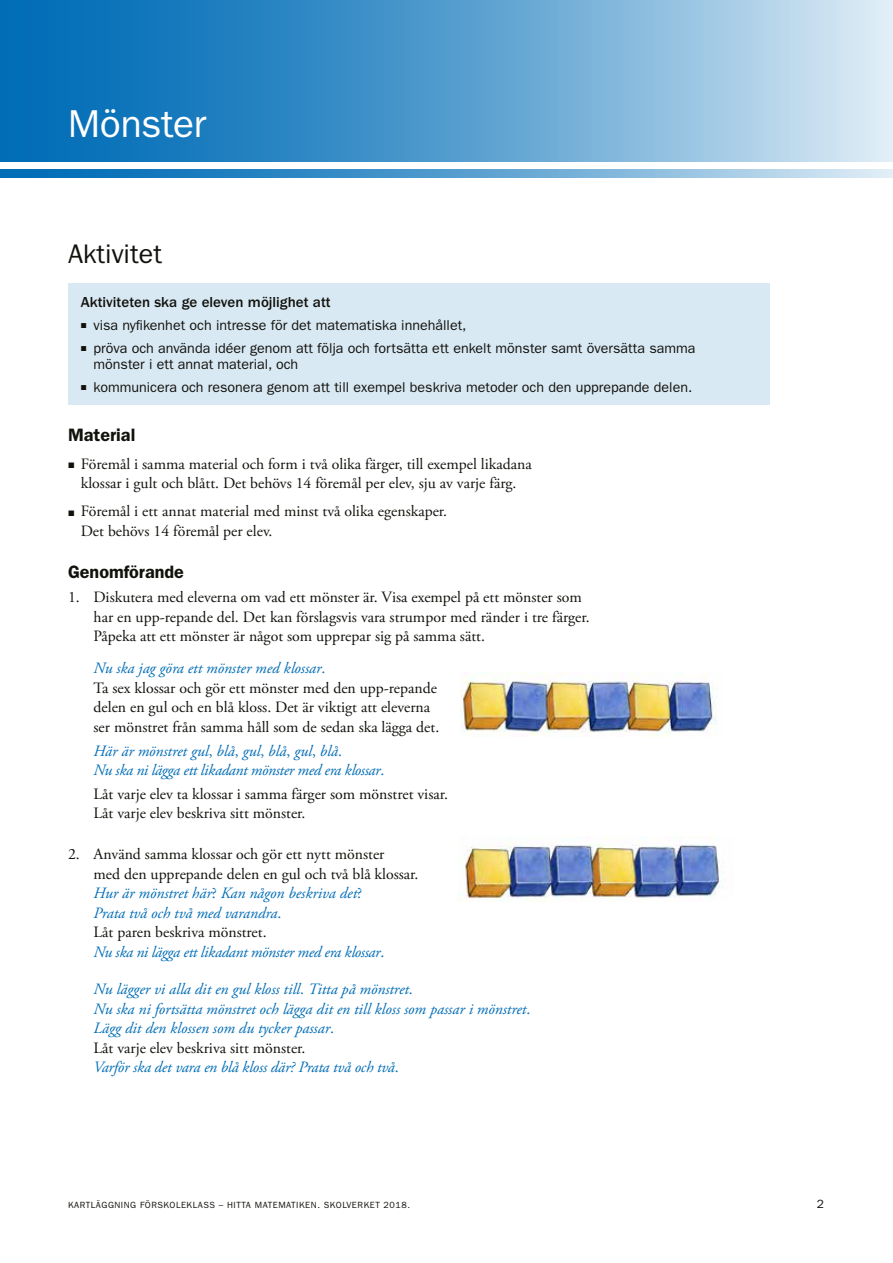
<style>
.page{position:relative;width:893px;height:1263px;background:#fff}
.page>*{position:absolute;margin:0;border:0;box-sizing:border-box;transform-origin:0 0}
.t1{font:39px "Franklin Gothic LT";letter-spacing:-.01em;color:#fff}
.t2{font:27px "Franklin Gothic LT";color:#12120d}
.t3{font:600 18px "Franklin Gothic LT";color:#12120d}
.t4{font:15.75px/19.5px "Adobe Garamond Pro";color:#12120d}
.t5{font:italic 15.75px/19.5px "Adobe Garamond Pro";color:#006db6}
.t6{font:italic 15.75px/19.5px "Adobe Garamond Pro";letter-spacing:-.02em;color:#006db6}
.t7{font:500 15px "Franklin Gothic LT";color:#12120d}
.t8{font:14.25px/22.8px "Franklin Gothic LT";color:#12120d}
.t9{font:12px "Franklin Gothic LT";color:#12120d}
.t10{font:9px "Franklin Gothic LT";letter-spacing:.06em;color:#12120d}
.s1{font-style:italic;color:#006db6}
.s2{color:#006db6}
.s3{font-style:normal}
.s4{font-style:normal;color:#12120d}
</style>
<div class="page">
<svg style="left:0;top:0;width:893px;height:162px;background:#5ca1d0"></svg>
<svg style="left:0;top:169px;width:893px;height:9px;background:#5ca1d0"></svg>
<div style="left:68px;top:283px;width:702px;height:122px;background:#d9e9f4"></div>
<img style="left:460px;top:673px;width:256px;height:64px">
<img style="left:465px;top:836px;width:258px;height:65px">
<h1 class="t1" style="left:68px;top:101px;width:140px">Mönster</h1>
<h2 class="t2" style="left:68px;top:238px;width:95px">Aktivitet</h2>
<p class="t7" style="left:81px;top:293px;width:251px">Aktiviteten ska ge eleven möjlighet att</p>
<p class="t8" style="left:94px;top:314px;width:603px">visa nyfikenhet och intresse för det matematiska innehållet,<br>pröva och använda idéer genom att följa och fortsätta ett enkelt mönster samt översätta samma</p>
<p class="t8" style="left:94px;top:353px;width:600px">mönster i ett annat material, och<br>kommunicera och resonera genom att till exempel beskriva metoder och den upprepande delen.</p>
<p class="t3" style="left:68px;top:424px;width:69px">Material</p>
<p class="t4" style="left:81px;top:455px;width:452px">Föremål i samma material och form i två olika färger, till exempel likadana klossar i gult och blått. Det behövs 14 föremål per elev, sju av varje färg.</p>
<p class="t4" style="left:81px;top:502px;width:368px">Föremål i ett annat material med minst två olika egenskaper.<br>Det behövs 14 föremål per elev.</p>
<p class="t3" style="left:68px;top:561px;width:117px">Genomförande</p>
<p class="t4" style="left:94px;top:588px;width:498px;text-indent:-26px">1. Diskutera med eleverna om vad ett mönster är. Visa exempel på ett mönster som har en upp-repande del. Det kan förslagsvis vara strumpor med ränder i tre färger.<br>Påpeka att ett mönster är något som upprepar sig på samma sätt.</p>
<p class="t4" style="left:94px;top:659px;width:347px"><span class="s1">Nu ska jag göra ett mönster med klossar</span><span class="s2">.<br></span>Ta sex klossar och gör ett mönster med den upp-repande delen en gul och en blå kloss. Det är viktigt att eleverna ser mönstret från samma håll som de sedan ska lägga det.</p>
<p class="t6" style="left:94px;top:741px;width:292px">Här är mönstret gul<span class="s3">,</span> blå<span class="s3">,</span> gul<span class="s3">,</span> blå<span class="s3">,</span> gul<span class="s3">,</span> blå<span class="s3">.<br></span>Nu ska ni lägga ett likadant mönster med era klossar<span class="s3">.</span></p>
<p class="t4" style="left:94px;top:784px;width:356px">Låt varje elev ta klossar i samma färger som mönstret visar.<br>Låt varje elev beskriva sitt mönster.</p>
<p class="t4" style="left:94px;top:845px;width:326px;text-indent:-26px">2. Använd samma klossar och gör ett nytt mönster<br>med den upprepande delen en gul och två blå klossar.<br><span class="s1">Hur är mönstret här</span><span class="s2">?</span> <span class="s1">Kan någon beskriva det</span><span class="s2">?<br></span><span class="s1">Prata två och två med varandra</span><span class="s2">.<br></span>Låt paren beskriva mönstret.<br><span class="s1">Nu ska ni lägga ett likadant mönster med era klossar</span><span class="s2">.</span></p>
<p class="t5" style="left:94px;top:980px;width:438px">Nu lägger vi alla dit en gul kloss till<span class="s3">.</span> Titta på mönstret<span class="s3">.<br></span>Nu ska ni fortsätta mönstret och lägga dit en till kloss som passar i mönstret<span class="s3">.<br></span>Lägg dit den klossen som du tycker passar<span class="s3">.<br></span><span class="s4">Låt varje elev beskriva sitt mönster.<br></span>Varför ska det vara en blå kloss där? Prata två och två<span class="s3">.</span></p>
<p class="t10" style="left:68px;top:1200px;width:344px">KARTLÄGGNING FÖRSKOLEKLASS – HITTA MATEMATIKEN. SKOLVERKET 2018.</p>
<p class="t9" style="left:817px;top:1197px;width:9px">2</p>
</div>
